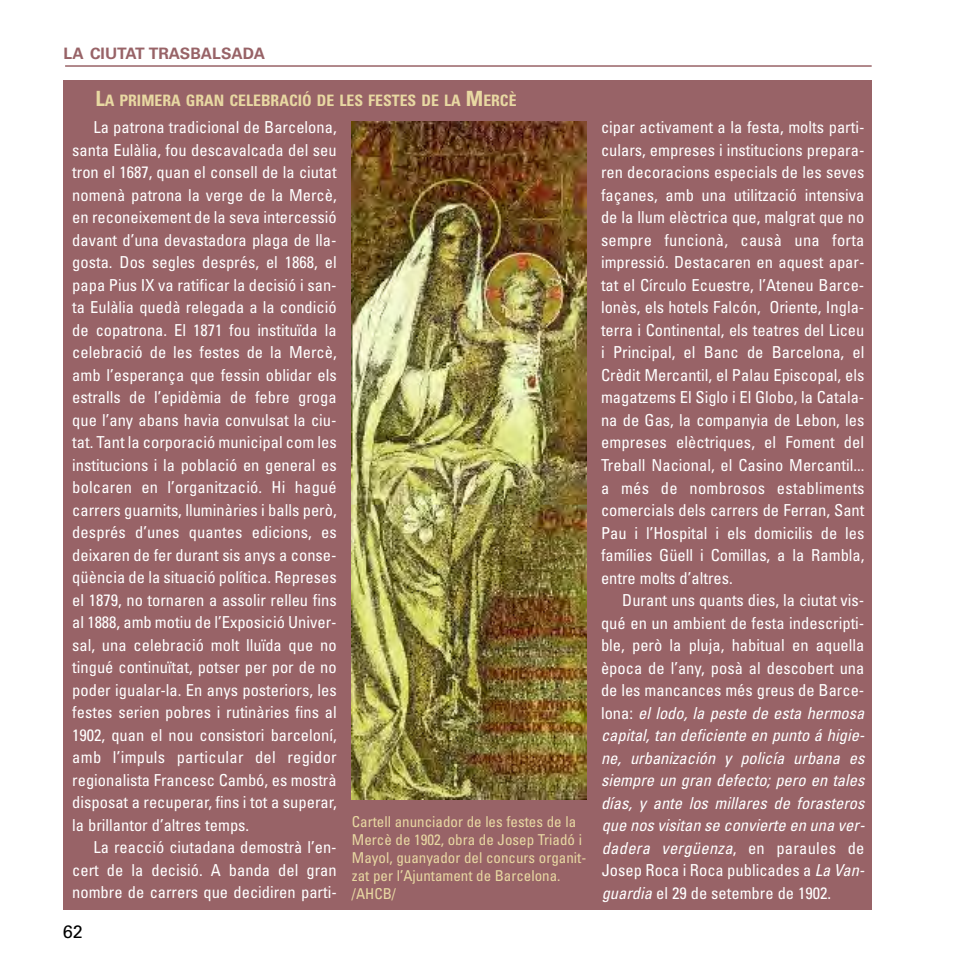
<style>
.page{position:relative;width:978px;height:978px;background:#fff}
.page>*{position:absolute;margin:0;border:0;box-sizing:border-box;transform-origin:0 0}
.t1{font:18px "Univers";color:#000}
.t2{font:condensed 16.5px/22.5px "Univers";color:#fff;text-align:justify}
.t3{font:700 condensed 15.75px "Univers";color:#e8d8a2}
.t4{font:700 15.75px "Univers";color:#986367}
.t5{font:condensed 15px/18px "Univers";color:#e8d8a2}
.s1{font-size:21px}
.s2{font-style:italic}
</style>
<div class="page">
<hr style="left:65px;top:65px;width:807px;height:2px;background:#986367">
<div style="left:63px;top:81px;width:809px;height:829px;background:#986367"></div>
<img style="left:352px;top:121px;width:234px;height:679px">
<p class="t4" style="left:64px;top:47px;width:203px">LA CIUTAT TRASBALSADA</p>
<p class="t3" style="left:95px;top:95px;width:423px"><span class="s1">L</span>A PRIMERA GRAN CELEBRACIÓ DE LES FESTES DE LA <span class="s1">M</span>ERCÈ</p>
<p class="t2" style="left:72px;top:117px;width:266px;text-indent:21px">La patrona tradicional de Barcelona, santa Eulàlia, fou descavalcada del seu tron el 1687, quan el consell de la ciutat nomenà patrona la verge de la Mercè, en reconeixement de la seva intercessió davant d’una devastadora plaga de lla&shy;gosta. Dos segles després, el 1868, el papa Pius IX va ratificar la decisió i san&shy;ta Eulàlia quedà relegada a la condició de copatrona. El 1871 fou instituïda la celebració de les festes de la Mercè, amb l’esperança que fessin oblidar els estralls de l’epidèmia de febre groga que l’any abans havia convulsat la ciu&shy;tat. Tant la corporació municipal com les institucions i la població en general es bolcaren en l’organització. Hi hagué carrers guarnits, lluminàries i balls però, després d’unes quantes edicions, es deixaren de fer durant sis anys a conse&shy;qüència de la situació política. Represes el 1879, no tornaren a assolir relleu fins al 1888, amb motiu de l’Exposició Univer&shy;sal, una celebració molt lluïda que no tingué continuïtat, potser per por de no poder igualar-la. En anys posteriors, les festes serien pobres i rutinàries fins al 1902, quan el nou consistori barceloní, amb l’impuls particular del regidor regionalista Francesc Cambó, es mostrà disposat a recuperar, fins i tot a superar, la brillantor d’altres temps.</p>
<p class="t2" style="left:72px;top:838px;width:266px;text-indent:21px">La reacció ciutadana demostrà l’en&shy;cert de la decisió. A banda del gran nombre de carrers que decidiren parti-</p>
<p class="t1" style="left:63px;top:925px;width:22px">62</p>
<p class="t5" style="left:352px;top:814px;width:236px">Cartell anunciador de les festes de la<br>Mercè de 1902, obra de Josep Triadó i<br>Mayol, guanyador del concurs organit&shy;zat per l’Ajuntament de Barcelona. /AHCB/</p>
<p class="t2" style="left:601px;top:118px;width:265px">cipar activament a la festa, molts parti&shy;culars, empreses i institucions prepara&shy;ren decoracions especials de les seves façanes, amb una utilització intensiva de la llum elèctrica que, malgrat que no sempre funcionà, causà una forta impressió. Destacaren en aquest apar&shy;tat el Círculo Ecuestre, l’Ateneu Barce&shy;lonès, els hotels Falcón, Oriente, Ingla&shy;terra i Continental, els teatres del Liceu i Principal, el Banc de Barcelona, el Crèdit Mercantil, el Palau Episcopal, els magatzems El Siglo i El Globo, la Catala&shy;na de Gas, la companyia de Lebon, les empreses elèctriques, el Foment del Treball Nacional, el Casino Mercantil... a més de nombrosos establiments comercials dels carrers de Ferran, Sant Pau i l’Hospital i els domicilis de les famílies Güell i Comillas, a la Rambla, entre molts d’altres.</p>
<p class="t2" style="left:601px;top:590px;width:265px;text-indent:21px">Durant uns quants dies, la ciutat vis&shy;qué en un ambient de festa indescripti&shy;ble, però la pluja, habitual en aquella època de l’any, posà al descobert una de les mancances més greus de Barce&shy;lona: <span class="s2">el lodo, la peste de esta hermosa capital, tan deficiente en punto á higie&shy;ne, urbanización y policía urbana es siempre un gran defecto; pero en tales días, y ante los millares de forasteros que nos visitan se convierte en una ver&shy;dadera vergüenza</span>, en paraules de Josep Roca i Roca publicades a <span class="s2">La Van&shy;guardia</span> el 29 de setembre de 1902.</p>
</div>
